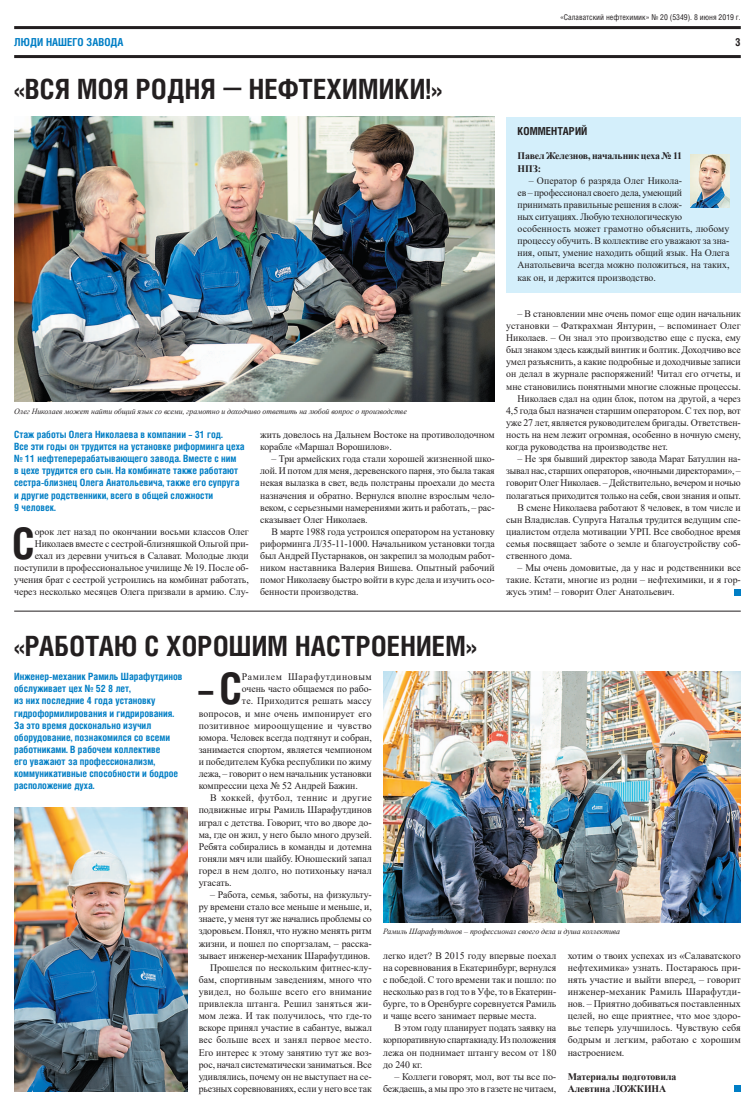
<style>
.page{position:relative;width:755px;height:1106px;background:#fff}
.page>*{position:absolute;margin:0;border:0;box-sizing:border-box;transform-origin:0 0}
.t1{font:700 43.5px "Helios Cond";color:#231f20}
.t2{font:700 27.9px "Helios Cond";letter-spacing:.01em;color:#231f20}
.t3{font:700 11px "Helios Cond";letter-spacing:.01em;color:#007ec5}
.t4{font:700 11px "Helios Cond";letter-spacing:.01em;color:#231f20}
.t5{font:10px/12.1px "Times New Roman";letter-spacing:-.005em;color:#231f20;text-align:justify}
.t6{font:700 10px/12.1px "Helios Cond";color:#007ec5}
.t7{font:700 10px/12.1px "Times New Roman";letter-spacing:-.015em;color:#231f20}
.t8{font:10px "Times New Roman";letter-spacing:.03em;color:#231f20}
.t9{font:10px "Times New Roman";letter-spacing:.02em;color:#231f20}
.t10{font:10px "Times New Roman";letter-spacing:.055em;color:#231f20}
.t11{font:italic 8px "Times New Roman";letter-spacing:-.005em;color:#231f20}
.t12{font:8px "Helios Cond";color:#231f20}
</style>
<div class="page">
<hr style="left:14px;top:26px;width:726px;height:3px;background:#231f20">
<hr style="left:14px;top:55px;width:726px;height:3px;background:#231f20">
<div style="left:506px;top:117px;width:234px;height:175px;background:#d4effb"></div>
<img style="left:14px;top:117px;width:480px;height:285px">
<img style="left:690px;top:154px;width:39px;height:53px">
<img style="left:14px;top:807px;width:173px;height:284px">
<img style="left:383px;top:671px;width:357px;height:251px">
<hr style="left:14px;top:611px;width:726px;height:1px;background:#231f20">
<div style="left:733px;top:1085px;width:7px;height:6px;background:#007ec5"></div>
<div style="left:733px;top:588px;width:7px;height:7px;background:#007ec5"></div>
<p class="t12" style="left:559px;top:14px;width:182px">«Салаватский нефтехимик» № 20 (5349). 8 июня 2019 г.</p>
<p class="t3" style="left:14px;top:38px;width:111px">ЛЮДИ НАШЕГО ЗАВОДА</p>
<p class="t4" style="left:734px;top:38px;width:7px">3</p>
<h2 class="t2" style="left:14px;top:79px;width:429px">«ВСЯ МОЯ РОДНЯ НЕФТЕХИМИКИ!»</h2>
<p class="t11" style="left:14px;top:406px;width:394px">Олег Николаев может найти общий язык со всеми, грамотно и доходчиво ответить на любой вопрос о производстве</p>
<p class="t6" style="left:14px;top:429px;width:232px">Стаж работы Олега Николаева в компании – 31 год.<br>Все эти годы он трудится на установке риформинга цеха № 11 нефтеперерабатывающего завода. Вместе с ним<br>в цехе трудится его сын. На комбинате также работают сестра-близнец Олега Анатольевича, также его супруга и другие родственники, всего в общей сложности<br>9 человек.</p>
<h1 class="t1" style="left:12px;top:528px;width:24px">С</h1>
<p class="t5" style="left:14px;top:525px;width:236px;text-align:right">орок лет назад по окончании восьми классов Олег Николаев вместе с сестрой-близняшкой Ольгой при&shy;ехал из деревни учиться в Салават. Молодые люди поступили в профессиональное училище № 19. После об&shy;учения брат с сестрой устроились на комбинат работать, через несколько месяцев Олега призвали в армию. Слу-</p>
<p class="t5" style="left:260px;top:428px;width:236px">жить довелось на Дальнем Востоке на противолодочном корабле «Маршал Ворошилов».</p>
<p class="t5" style="left:260px;top:453px;width:236px;text-indent:11px">– Три армейских года стали хорошей жизненной шко&shy;лой. И потом для меня, деревенского парня, это была такая некая вылазка в свет, ведь полстраны проехали до места назначения и обратно. Вернулся вполне взрослым чело&shy;веком, с серьезными намерениями жить и работать, – рас&shy;сказывает Олег Николаев.</p>
<p class="t5" style="left:260px;top:525px;width:236px;text-indent:11px">В марте 1988 года устроился оператором на установку риформинга Л/35-11-1000. Начальником установки тогда был Андрей Пустарнаков, он закрепил за молодым работ&shy;ником наставника Валерия Вишева. Опытный рабочий помог Николаеву быстро войти в курс дела и изучить осо&shy;бенности производства.</p>
<p class="t4" style="left:517px;top:127px;width:71px">КОММЕНТАРИЙ</p>
<p class="t7" style="left:517px;top:150px;width:166px">Павел Железнов, начальник цеха № 11<br>НПЗ:</p>
<p class="t5" style="left:517px;top:174px;width:213px;text-align:left;text-indent:11px">– Оператор 6 разряда Олег Никола-<br>ев – профессионал своего дела, умеющий<br>принимать правильные решения в слож-<br>ных ситуациях. Любую технологическую особенность может грамотно объяснить, любому процессу обучить. В коллективе его уважают за зна&shy;ния, опыт, умение находить общий язык. На Олега Анатольевича всегда можно положиться, на таких, как он, и держится производство.</p>
<p class="t5" style="left:517px;top:307px;width:225px">– В становлении мне очень помог еще один начальник</p>
<p class="t5" style="left:506px;top:319px;width:236px">установки – Фаткрахман Янтурин, – вспоминает Олег</p>
<p class="t5" style="left:506px;top:332px;width:236px">Николаев. – Он знал это производство еще с пуска, ему</p>
<p class="t5" style="left:506px;top:344px;width:236px">был знаком здесь каждый винтик и болтик. Доходчиво все</p>
<p class="t5" style="left:506px;top:356px;width:236px">умел разъяснить, а какие подробные и доходчивые записи</p>
<p class="t5" style="left:506px;top:368px;width:236px">он делал в журнале распоряжений! Читал его отчеты, и</p>
<p class="t5" style="left:506px;top:380px;width:236px">мне становились понятными многие сложные процессы.</p>
<p class="t5" style="left:517px;top:392px;width:225px">Николаев сдал на один блок, потом на другой, а через</p>
<p class="t5" style="left:506px;top:404px;width:236px">4,5 года был назначен старшим оператором. С тех пор, вот</p>
<p class="t5" style="left:506px;top:416px;width:236px">уже 27 лет, является руководителем бригады. Ответствен-</p>
<p class="t5" style="left:506px;top:428px;width:236px">ность на нем лежит огромная, особенно в ночную смену,</p>
<p class="t5" style="left:506px;top:440px;width:163px">когда руководства на производстве нет.</p>
<p class="t5" style="left:517px;top:453px;width:224px">– Не зря бывший директор завода Марат Батуллин на-</p>
<p class="t5" style="left:506px;top:465px;width:236px">зывал нас, старших операторов, «ночными директорами», –</p>
<p class="t5" style="left:506px;top:477px;width:236px">говорит Олег Николаев. – Действительно, вечером и ночью</p>
<p class="t5" style="left:506px;top:489px;width:236px">полагаться приходится только на себя, свои знания и опыт.</p>
<p class="t5" style="left:517px;top:501px;width:225px">В смене Николаева работают 8 человек, в том числе и</p>
<p class="t5" style="left:506px;top:513px;width:236px">сын Владислав. Супруга Наталья трудится ведущим спе-</p>
<p class="t5" style="left:506px;top:525px;width:236px">циалистом отдела мотивации УРП. Все свободное время</p>
<p class="t5" style="left:506px;top:537px;width:236px">семья посвящает заботе о земле и благоустройству соб-</p>
<p class="t5" style="left:506px;top:549px;width:68px">ственного дома.</p>
<p class="t5" style="left:506px;top:562px;width:236px;text-indent:11px">– Мы очень домовитые, да у нас и родственники все такие. Кстати, многие из родни – нефтехимики, и я гор&shy;жусь этим! – говорит Олег Анатольевич.</p>
<h2 class="t2" style="left:14px;top:636px;width:463px">«РАБОТАЮ С ХОРОШИМ НАСТРОЕНИЕМ»</h2>
<p class="t6" style="left:14px;top:671px;width:170px">Инженер-механик Рамиль Шарафутдинов обслуживает цех № 52 8 лет,<br>из них последние 4 года установку гидроформилирования и гидрирования.<br>За это время досконально изучил оборудование, познакомился со всеми работниками. В рабочем коллективе<br>его уважают за профессионализм, коммуникативные способности и бодрое расположение духа.</p>
<h1 class="t1" style="left:197px;top:673px;width:46px">– С</h1>
<p class="t10" style="left:242px;top:671px;width:131px">Рамилем Шарафутдиновым</p>
<p class="t5" style="left:242px;top:683px;width:131px">очень часто общаемся по рабо-</p>
<p class="t9" style="left:242px;top:695px;width:131px">те. Приходится решать массу</p>
<p class="t9" style="left:198px;top:707px;width:174px">вопросов, и мне очень импонирует его</p>
<p class="t8" style="left:198px;top:719px;width:174px">позитивное мироощущение и чувство</p>
<p class="t5" style="left:198px;top:731px;width:174px">юмора. Человек всегда подтянут и собран,</p>
<p class="t5" style="left:198px;top:743px;width:174px">занимается спортом, является чемпионом</p>
<p class="t5" style="left:198px;top:755px;width:174px">и победителем Кубка республики по жиму</p>
<p class="t5" style="left:198px;top:767px;width:174px">лежа, – говорит о нем начальник установки</p>
<p class="t5" style="left:198px;top:779px;width:161px">компрессии цеха № 52 Андрей Бажин.</p>
<p class="t8" style="left:210px;top:792px;width:163px">В хоккей, футбол, теннис и другие</p>
<p class="t5" style="left:198px;top:804px;width:174px">подвижные игры Рамиль Шарафутдинов</p>
<p class="t5" style="left:198px;top:816px;width:174px">играл с детства. Говорит, что во дворе до-</p>
<p class="t5" style="left:198px;top:828px;width:174px">ма, где он жил, у него было много друзей.</p>
<p class="t5" style="left:198px;top:840px;width:174px">Ребята собирались в команды и дотемна</p>
<p class="t5" style="left:198px;top:852px;width:174px">гоняли мяч или шайбу. Юношеский запал</p>
<p class="t5" style="left:198px;top:864px;width:174px">горел в нем долго, но потихоньку начал</p>
<p class="t5" style="left:198px;top:876px;width:35px">угасать.</p>
<p class="t5" style="left:198px;top:888px;width:174px;text-align:right">– Работа, семья, заботы, на физкульту&shy;ру времени стало все меньше и меньше, и, знаете, у меня тут же начались проблемы со здоровьем. Понял, что нужно менять ритм жизни, и пошел по спортзалам, – расска&shy;зывает инженер-механик Шарафутдинов.<br>Прошелся по нескольким фитнес-клу&shy;бам, спортивным заведениям, много что увидел, но больше всего его внимание привлекла штанга. Решил заняться жи&shy;мом лежа. И так получилось, что где-то вскоре принял участие в сабантуе, выжал вес больше всех и занял первое место.<br>Его интерес к этому занятию тут же воз&shy;рос, начал систематически заниматься. Все удивлялись, почему он не выступает на се&shy;рьезных соревнованиях, если у него все так</p>
<p class="t11" style="left:383px;top:927px;width:238px">Рамиль Шарафутдинов – профессионал своего дела и душа коллектива</p>
<p class="t5" style="left:567px;top:949px;width:174px">хотим о твоих успехах из «Салаватского нефтехимика» узнать. Постараюсь при&shy;нять участие и выйти вперед, – говорит инженер-механик Рамиль Шарафутди&shy;нов. – Приятно добиваться поставленных целей, но еще приятнее, что мое здоро&shy;вье теперь улучшилось. Чувствую себя бодрым и легким, работаю с хорошим настроением.</p>
<p class="t7" style="left:567px;top:1070px;width:110px">Материалы подготовила<br>Алевтина ЛОЖКИНА</p>
<p class="t5" style="left:383px;top:949px;width:174px">легко идет? В 2015 году впервые поехал на соревнования в Екатеринбург, вернулся с победой. С того времени так и пошло: по несколько раз в год то в Уфе, то в Екатерин&shy;бурге, то в Оренбурге соревнуется Рамиль и чаще всего занимает первые места.</p>
<p class="t5" style="left:383px;top:1021px;width:174px;text-indent:11px">В этом году планирует подать заявку на корпоративную спартакиаду. Из положения лежа он поднимает штангу весом от 180 до 240 кг.</p>
<p class="t5" style="left:383px;top:1070px;width:174px;text-align:right">– Коллеги говорят, мол, вот ты все по&shy;беждаешь, а мы про это в газете не читаем,</p>
</div>
